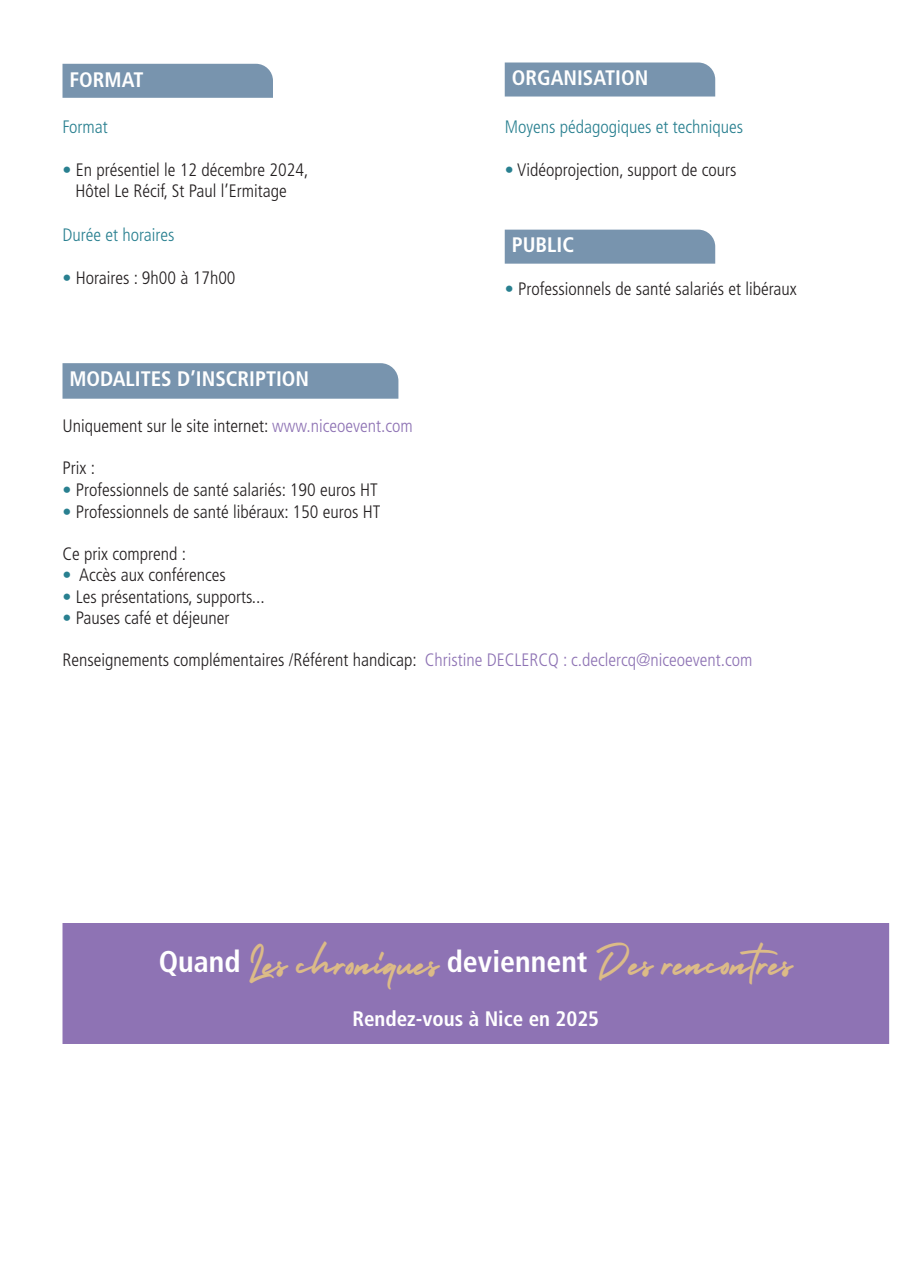
<style>
.page{position:relative;width:910px;height:1280px;background:#fff}
.page>*{position:absolute;margin:0;border:0;box-sizing:border-box;transform-origin:0 0}
.t1{font:30px "Holiday Free";color:#dcbb87;scale:.95 1}
.t2{font:700 condensed 21px "Frutiger LT Std";color:#fff}
.t3{font:300 condensed 18px/21.6px "Frutiger LT Std";color:#231f20;text-align:center}
.t4{font:300 condensed 18px "Frutiger LT Std";color:#298090}
.s1{color:#298090}
.s2{color:#8e73b4}
.s3{font-family:"Frutiger LT Std";font-weight:700;font-stretch:condensed;color:#fff}
</style>
<div class="page">
<div style="left:63px;top:64px;width:210px;height:34px;background:#7894ae"></div>
<div style="left:505px;top:63px;width:210px;height:34px;background:#7894ae"></div>
<div style="left:505px;top:230px;width:210px;height:34px;background:#7894ae"></div>
<div style="left:63px;top:363px;width:335px;height:36px;background:#7894ae"></div>
<div style="left:63px;top:924px;width:825px;height:119px;background:#8e73b4"></div>
<div style="left:63px;top:923px;width:826px;height:121px;border:2px solid #8e73b4"></div>
<p class="t2" style="left:70px;top:67px;width:75px">FORMAT</p>
<p class="t2" style="left:512px;top:66px;width:138px">ORGANISATION</p>
<p class="t4" style="left:63px;top:116px;width:47px">Format</p>
<p class="t3" style="left:63px;top:159px;width:247px"><span class="s1">•</span> En présentiel le 12 décembre 2024,<br>Hôtel Le Récif, St Paul l’Ermitage</p>
<p class="t4" style="left:63px;top:224px;width:114px">Durée et horaires</p>
<p class="t3" style="left:63px;top:267px;width:175px"><span class="s1">•</span> Horaires : 9h00 à 17h00</p>
<p class="t4" style="left:505px;top:116px;width:240px">Moyens pédagogiques et techniques</p>
<p class="t3" style="left:505px;top:159px;width:233px"><span class="s1">•</span> Vidéoprojection, support de cours</p>
<p class="t2" style="left:512px;top:233px;width:64px">PUBLIC</p>
<p class="t3" style="left:505px;top:278px;width:294px"><span class="s1">•</span> Professionnels de santé salariés et libéraux</p>
<p class="t2" style="left:70px;top:366px;width:241px">MODALITES D’INSCRIPTION</p>
<p class="t3" style="left:63px;top:416px;width:352px">Uniquement sur le site internet: <span class="s2">www.niceoevent.com</span></p>
<p class="t3" style="left:63px;top:458px;width:34px">Prix :</p>
<p class="t3" style="left:63px;top:479px;width:317px"><span class="s1">•</span> Professionnels de santé salariés: 190 euros HT</p>
<p class="t3" style="left:63px;top:501px;width:319px"><span class="s1">•</span> Professionnels de santé libéraux: 150 euros HT</p>
<p class="t3" style="left:63px;top:543px;width:125px">Ce prix comprend :</p>
<p class="t3" style="left:63px;top:564px;width:165px"><span class="s1">•</span> Accès aux conférences</p>
<p class="t3" style="left:63px;top:586px;width:204px"><span class="s1">•</span> Les présentations, supports...</p>
<p class="t3" style="left:63px;top:608px;width:168px"><span class="s1">•</span> Pauses café et déjeuner</p>
<p class="t3" style="left:63px;top:650px;width:692px">Renseignements complémentaires /Référent handicap: <span class="s2">Christine DECLERCQ : c.declercq@niceoevent.com</span></p>
<h1 class="t1" style="left:159px;top:944px;width:669px"><span class="s3">Quand</span> Les chroniques <span class="s3">deviennent</span> Des rencontres</h1>
<p class="t2" style="left:352px;top:1006px;width:248px">Rendez-vous à Nice en 2025</p>
</div>
